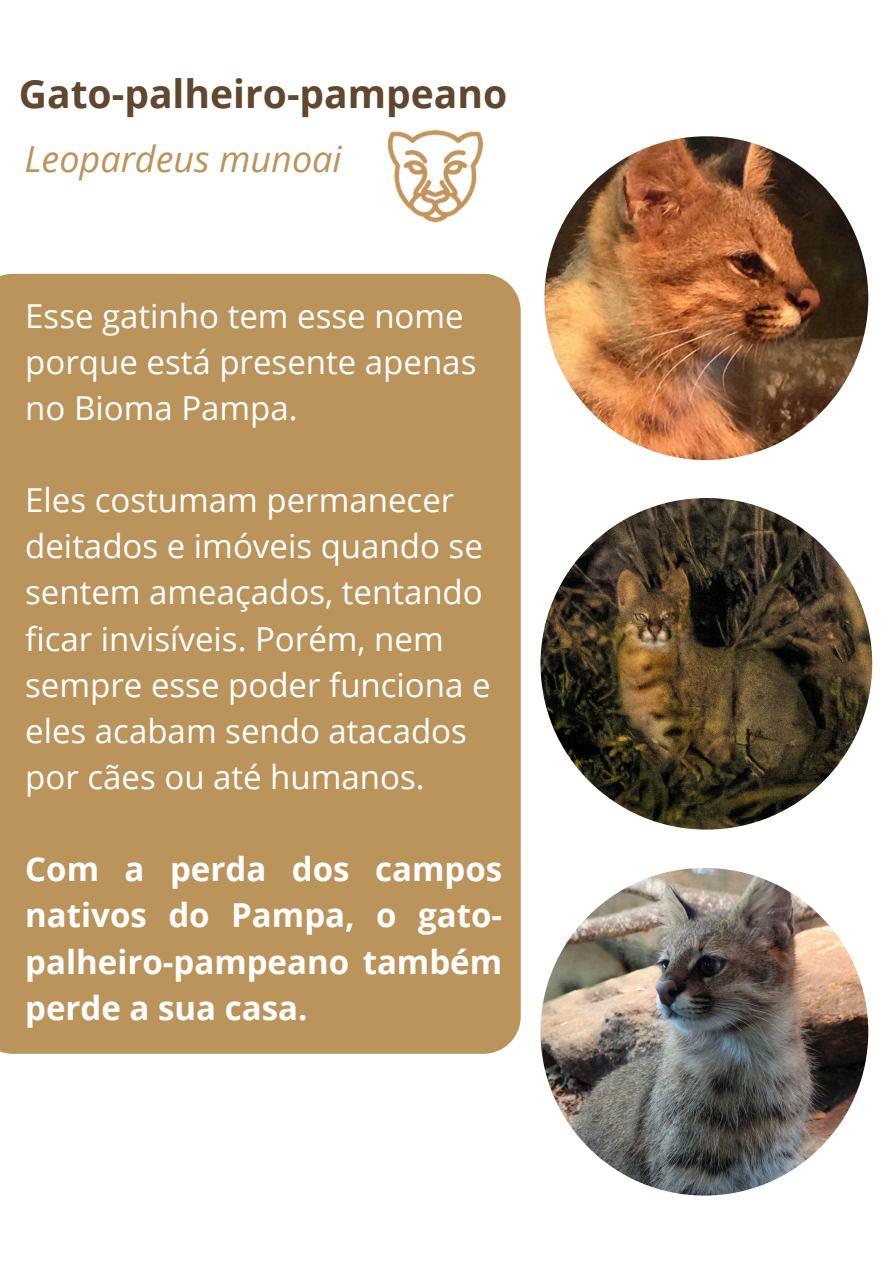
<style>
.page{position:relative;width:894px;height:1264px;background:#fff}
.page>*{position:absolute;margin:0;border:0;box-sizing:border-box;transform-origin:0 0}
.t1{font:700 39px "Open Sans";color:#60472d}
.t2{font:italic 36px "Open Sans";color:#bb945c}
.t3{font:33px/46.2px "Open Sans";color:#fff}
.t4{font:700 33px/46.2px "Open Sans";color:#fff;text-align:justify}
</style>
<div class="page">
<div style="left:0;top:274px;width:520px;height:779px;background:#bb945c"></div>
<img style="left:544px;top:136px;width:324px;height:324px;border-radius:50%">
<img style="left:540px;top:498px;width:331px;height:331px;border-radius:50%">
<img style="left:540px;top:867px;width:328px;height:328px;border-radius:50%">
<img style="left:387px;top:129px;width:96px;height:94px">
<p class="t1" style="left:19px;top:66px;width:489px">Gato-palheiro-pampeano</p>
<h1 class="t2" style="left:24px;top:134px;width:318px">Leopardeus munoai</h1>
<h3 class="t3" style="left:25px;top:291px;width:452px">Esse gatinho tem esse nome porque está presente apenas no Bioma Pampa.</h3>
<p class="t3" style="left:25px;top:476px;width:467px">Eles costumam permanecer deitados e imóveis quando se sentem ameaçados, tentando ficar invisíveis. Porém, nem sempre esse poder funciona e eles acabam sendo atacados por cães ou até humanos.</p>
<p class="t4" style="left:25px;top:845px;width:478px">Com a perda dos campos nativos do Pampa, o gato&shy;palheiro-pampeano também perde a sua casa.</p>
</div>
